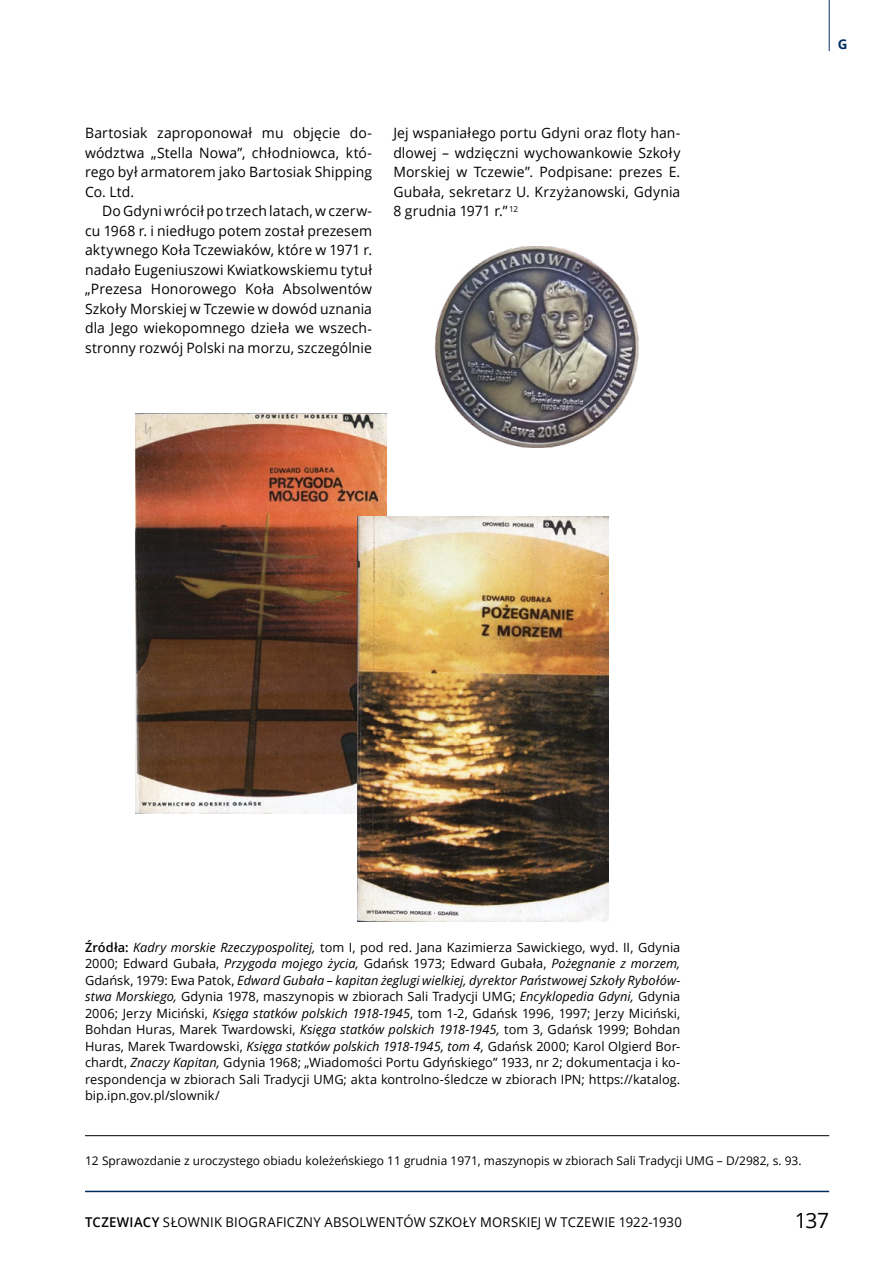
<style>
.page{position:relative;width:893px;height:1263px;background:#fff}
.page>*{position:absolute;margin:0;border:0;box-sizing:border-box;transform-origin:0 0}
.t1{font:21px "Open Sans";color:#000}
.t2{font:14.25px/19.5px "Open Sans";letter-spacing:.01em;color:#000;text-align:justify}
.t3{font:13.5px "Open Sans";letter-spacing:.015em;color:#000}
.t4{font:700 13.5px "Open Sans";color:#003063}
.t5{font:12.75px/16.5px "Open Sans";letter-spacing:.005em;color:#000;text-align:justify}
.t6{font:12px "Open Sans";color:#000}
.s1{font-weight:600}
.s2{font-style:italic}
</style>
<div class="page">
<hr style="left:85px;top:1191px;width:744px;height:1px;background:#003063">
<hr style="left:829px;top:0;width:1px;height:51px;background:#003063">
<hr style="left:85px;top:1135px;width:744px;height:1px;background:#000">
<img style="left:135px;top:413px;width:252px;height:400px">
<img style="left:357px;top:516px;width:252px;height:405px">
<img style="left:434px;top:247px;width:205px;height:200px">
<p class="t2" style="left:85px;top:123px;width:289px">Bartosiak zaproponował mu objęcie do&shy;wództwa „Stella Nowa”, chłodniowca, któ&shy;rego był armatorem jako Bartosiak Shipping Co. Ltd.</p>
<p class="t2" style="left:85px;top:201px;width:289px;text-indent:17px">Do Gdyni wrócił po trzech latach, w czerw&shy;cu 1968 r. i niedługo potem został prezesem aktywnego Koła Tczewiaków, które w 1971 r. nadało Eugeniuszowi Kwiatkowskiemu tytuł „Prezesa Honorowego Koła Absolwentów Szkoły Morskiej w Tczewie w dowód uznania dla Jego wiekopomnego dzieła we wszech&shy;stronny rozwój Polski na morzu, szczególnie</p>
<p class="t2" style="left:393px;top:123px;width:289px">Jej wspaniałego portu Gdyni oraz floty han&shy;dlowej – wdzięczni wychowankowie Szkoły Morskiej w Tczewie”. Podpisane: prezes E.<br>Gubała, sekretarz U. Krzyżanowski, Gdynia 8 grudnia 1971 r.” <sup>12</sup></p>
<p class="t4" style="left:838px;top:34px;width:11px">G</p>
<p class="t5" style="left:85px;top:938px;width:597px"><span class="s1">Źródła:</span> <span class="s2">Kadry morskie Rzeczypospolitej,</span> tom I, pod red. Jana Kazimierza Sawickiego, wyd. II, Gdynia 2000; Edward Gubała, <span class="s2">Przygoda mojego życia,</span> Gdańsk 1973; Edward Gubała, <span class="s2">Pożegnanie z morzem, </span>Gdańsk, 1979: Ewa Patok, <span class="s2">Edward Gubała – kapitan żeglugi wielkiej, dyrektor Państwowej Szkoły Rybołów&shy;stwa Morskiego,</span> Gdynia 1978, maszynopis w zbiorach Sali Tradycji UMG; <span class="s2">Encyklopedia Gdyni,</span> Gdynia 2006; Jerzy Miciński, <span class="s2">Księga statków polskich 1918-1945</span>, tom 1-2, Gdańsk 1996, 1997; Jerzy Miciński, Bohdan Huras, Marek Twardowski, <span class="s2">Księga statków polskich 1918-1945,</span> tom 3, Gdańsk 1999; Bohdan Huras, Marek Twardowski, <span class="s2">Księga statków polskich 1918-1945, tom 4,</span> Gdańsk 2000; Karol Olgierd Bor&shy;chardt, <span class="s2">Znaczy Kapitan,</span> Gdynia 1968; „Wiadomości Portu Gdyńskiego” 1933, nr 2; dokumentacja i ko&shy;respondencja w zbiorach Sali Tradycji UMG; akta kontrolno-śledcze w zbiorach IPN; https://katalog. bip.ipn.gov.pl/slownik/</p>
<p class="t6" style="left:85px;top:1152px;width:718px">12 Sprawozdanie z uroczystego obiadu koleżeńskiego 11 grudnia 1971, maszynopis w zbiorach Sali Tradycji UMG – D/2982, s. 93.</p>
<p class="t3" style="left:85px;top:1212px;width:598px"><span class="s1">TCZEWIACY</span> SŁOWNIK BIOGRAFICZNY ABSOLWENTÓW SZKOŁY MORSKIEJ W TCZEWIE 1922-1930</p>
<h1 class="t1" style="left:795px;top:1206px;width:36px">137</h1>
</div>
